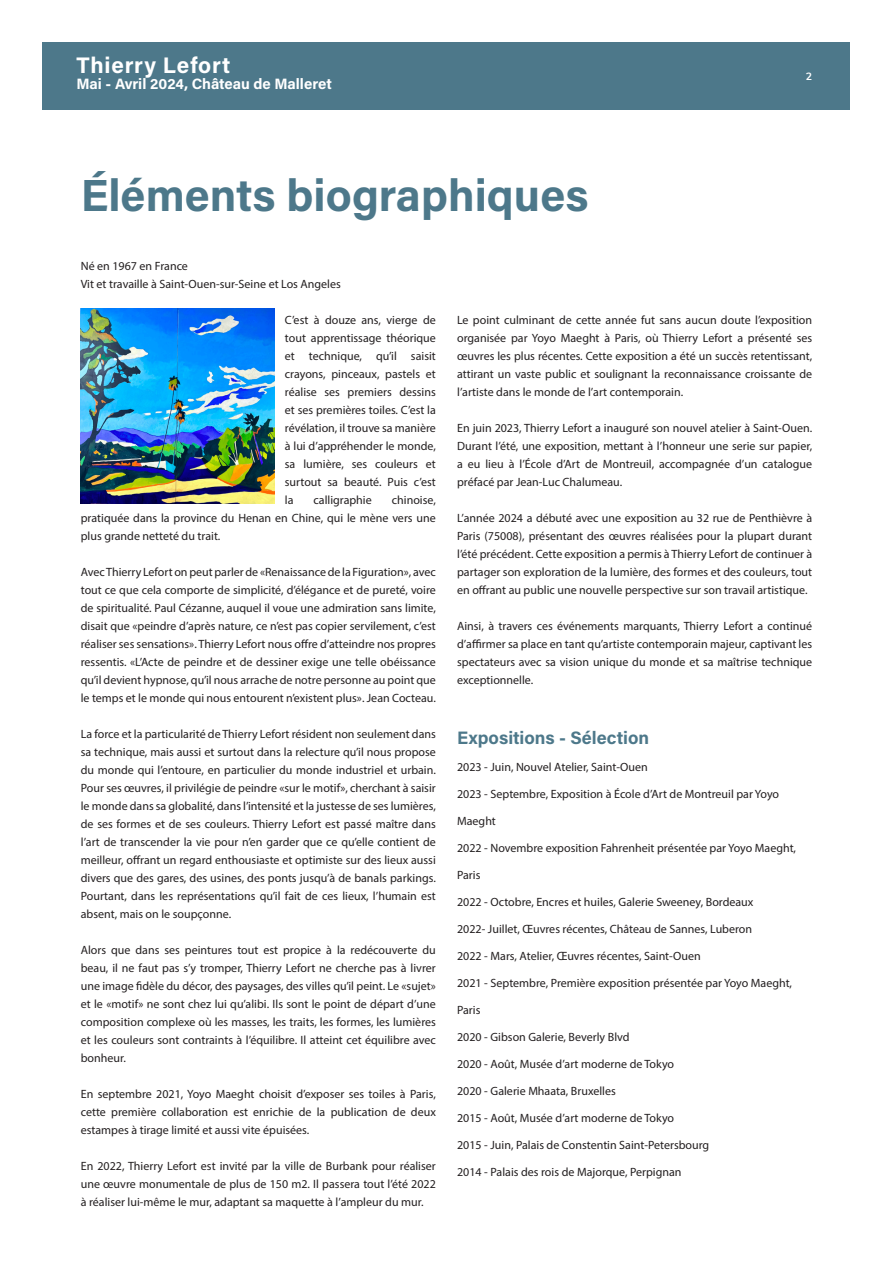
<style>
.page{position:relative;width:893px;height:1263px;background:#fff}
.page>*{position:absolute;margin:0;border:0;box-sizing:border-box;transform-origin:0 0}
.t1{font:45px "Acumin Variable Concept";color:#4d788a}
.t2{font:22.5px "Acumin Variable Concept";letter-spacing:.035em;color:#fff}
.t3{font:18px "Acumin Variable Concept";color:#4d788a}
.t4{font:15px "Acumin Variable Concept";letter-spacing:-.005em;color:#fff}
.t5{font:12px/18px "Myriad Pro";color:#231f20;text-align:justify}
.t6{font:700 10.5px "Muli";color:#fff}
</style>
<div class="page">
<div style="left:43px;top:43px;width:807px;height:67px;background:#4d788a"></div>
<img style="left:81px;top:309px;width:194px;height:194px">
<h2 class="t2" style="left:77px;top:49px;width:155px">Thierry Lefort</h2>
<p class="t4" style="left:77px;top:74px;width:257px">Mai - Avril 2024, Château de Malleret</p>
<h1 class="t1" style="left:81px;top:164px;width:509px">Éléments biographiques</h1>
<p class="t6" style="left:806px;top:69px;width:8px">2</p>
<p class="t5" style="left:81px;top:257px;width:262px">Né en 1967 en France<br>Vit et travaille à Saint-Ouen-sur-Seine et Los Angeles</p>
<p class="t5" style="left:285px;top:311px;width:152px">C’est à douze ans, vierge de tout apprentissage théorique et technique, qu’il saisit crayons, pinceaux, pastels et réalise ses premiers dessins et ses premières toiles. C’est la révélation, il trouve sa manière à lui d’appréhender le monde, sa lumière, ses couleurs et surtout sa beauté. Puis c’est la</p>
<p class="t5" style="left:81px;top:491px;width:357px;text-indent:311px">chinoise, pratiquée dans la province du Henan en Chine, qui le mène vers une plus grande netteté du trait.</p>
<p class="t5" style="left:81px;top:563px;width:357px">Avec Thierry Lefort on peut parler de «Renaissance de la Figuration», avec tout ce que cela comporte de simplicité, d’élégance et de pureté, voire de spiritualité. Paul Cézanne, auquel il voue une admiration sans limite, disait que «peindre d’après nature, ce n’est pas copier servilement, c’est réaliser ses sensations». Thierry Lefort nous offre d’atteindre nos propres ressentis. «L’Acte de peindre et de dessiner exige une telle obéissance qu’il devient hypnose, qu’il nous arrache de notre personne au point que le temps et le monde qui nous entourent n’existent plus». Jean Cocteau.</p>
<p class="t5" style="left:81px;top:725px;width:357px">La force et la particularité de Thierry Lefort résident non seulement dans sa technique, mais aussi et surtout dans la relecture qu’il nous propose du monde qui l’entoure, en particulier du monde industriel et urbain.<br>Pour ses œuvres, il privilégie de peindre «sur le motif», cherchant à saisir le monde dans sa globalité, dans l’intensité et la justesse de ses lumières, de ses formes et de ses couleurs. Thierry Lefort est passé maître dans l’art de transcender la vie pour n’en garder que ce qu’elle contient de meilleur, offrant un regard enthousiaste et optimiste sur des lieux aussi divers que des gares, des usines, des ponts jusqu’à de banals parkings.<br>Pourtant, dans les représentations qu’il fait de ces lieux, l’humain est absent, mais on le soupçonne.</p>
<p class="t5" style="left:81px;top:941px;width:357px">Alors que dans ses peintures tout est propice à la redécouverte du beau, il ne faut pas s’y tromper, Thierry Lefort ne cherche pas à livrer une image fidèle du décor, des paysages, des villes qu’il peint. Le «sujet» et le «motif» ne sont chez lui qu’alibi. Ils sont le point de départ d’une composition complexe où les masses, les traits, les formes, les lumières et les couleurs sont contraints à l’équilibre. Il atteint cet équilibre avec bonheur.</p>
<p class="t5" style="left:81px;top:1085px;width:357px">En septembre 2021, Yoyo Maeght choisit d’exposer ses toiles à Paris, cette première collaboration est enrichie de la publication de deux estampes à tirage limité et aussi vite épuisées.</p>
<p class="t5" style="left:81px;top:1157px;width:357px">En 2022, Thierry Lefort est invité par la ville de Burbank pour réaliser une œuvre monumentale de plus de 150 m2. Il passera tout l’été 2022 à réaliser lui-même le mur, adaptant sa maquette à l’ampleur du mur.</p>
<p class="t5" style="left:314px;top:491px;width:60px">calligraphie</p>
<p class="t5" style="left:457px;top:311px;width:357px">Le point culminant de cette année fut sans aucun doute l’exposition organisée par Yoyo Maeght à Paris, où Thierry Lefort a présenté ses œuvres les plus récentes. Cette exposition a été un succès retentissant, attirant un vaste public et soulignant la reconnaissance croissante de l’artiste dans le monde de l’art contemporain.</p>
<p class="t5" style="left:457px;top:419px;width:357px">En juin 2023, Thierry Lefort a inauguré son nouvel atelier à Saint-Ouen.<br>Durant l’été, une exposition, mettant à l’honneur une serie sur papier, a eu lieu à l’École d’Art de Montreuil, accompagnée d’un catalogue préfacé par Jean-Luc Chalumeau.</p>
<p class="t5" style="left:457px;top:509px;width:357px">L’année 2024 a débuté avec une exposition au 32 rue de Penthièvre à Paris (75008), présentant des œuvres réalisées pour la plupart durant l’été précédent. Cette exposition a permis à Thierry Lefort de continuer à partager son exploration de la lumière, des formes et des couleurs, tout en offrant au public une nouvelle perspective sur son travail artistique.</p>
<p class="t5" style="left:457px;top:617px;width:357px">Ainsi, à travers ces événements marquants, Thierry Lefort a continué d’affirmer sa place en tant qu’artiste contemporain majeur, captivant les spectateurs avec sa vision unique du monde et sa maîtrise technique exceptionnelle.</p>
<h3 class="t3" style="left:457px;top:725px;width:194px">Expositions - Sélection</h3>
<p class="t5" style="left:457px;top:757px;width:192px">2023 - Juin, Nouvel Atelier, Saint-Ouen</p>
<p class="t5" style="left:457px;top:784px;width:323px">2023 - Septembre, Exposition à École d’Art de Montreuil par Yoyo</p>
<p class="t5" style="left:457px;top:811px;width:40px">Maeght</p>
<p class="t5" style="left:457px;top:838px;width:340px">2022 - Novembre exposition Fahrenheit présentée par Yoyo Maeght,</p>
<p class="t5" style="left:457px;top:865px;width:25px">Paris</p>
<p class="t5" style="left:457px;top:892px;width:298px">2022 - Octobre, Encres et huiles, Galerie Sweeney, Bordeaux</p>
<p class="t5" style="left:457px;top:919px;width:297px">2022- Juillet, Œuvres récentes, Château de Sannes, Luberon</p>
<p class="t5" style="left:457px;top:946px;width:245px">2022 - Mars, Atelier, Œuvres récentes, Saint-Ouen</p>
<p class="t5" style="left:457px;top:973px;width:336px">2021 - Septembre, Première exposition présentée par Yoyo Maeght,</p>
<p class="t5" style="left:457px;top:1000px;width:25px">Paris</p>
<p class="t5" style="left:457px;top:1027px;width:174px">2020 - Gibson Galerie, Beverly Blvd</p>
<p class="t5" style="left:457px;top:1054px;width:218px">2020 - Août, Musée d’art moderne de Tokyo</p>
<p class="t5" style="left:457px;top:1081px;width:160px">2020 - Galerie Mhaata, Bruxelles</p>
<p class="t5" style="left:457px;top:1108px;width:218px">2015 - Août, Musée d’art moderne de Tokyo</p>
<p class="t5" style="left:457px;top:1135px;width:254px">2015 - Juin, Palais de Constentin Saint-Petersbourg</p>
<p class="t5" style="left:457px;top:1162px;width:226px">2014 - Palais des rois de Majorque, Perpignan</p>
</div>
